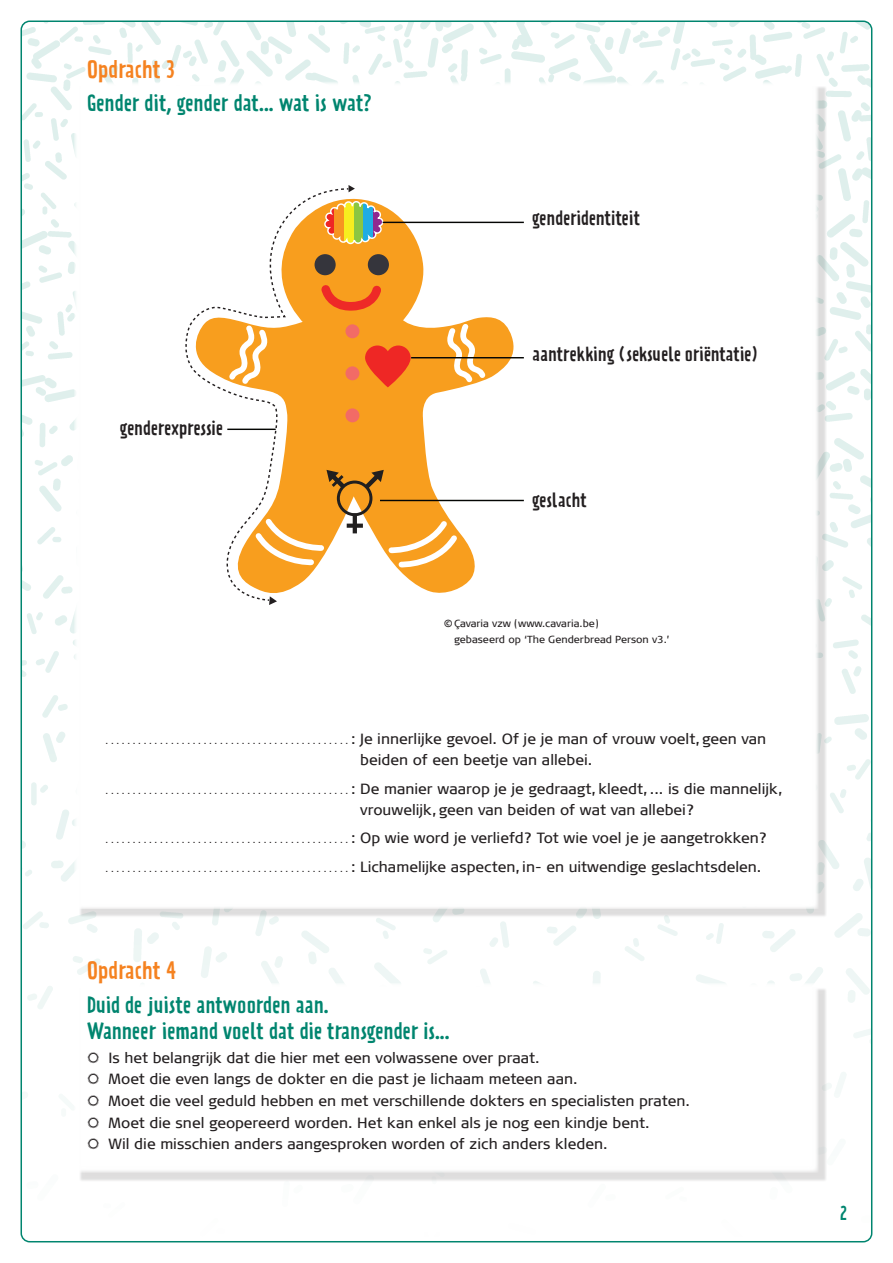
<style>
.page{position:relative;width:893px;height:1263px;background:#fff}
.page>*{position:absolute;margin:0;border:0;box-sizing:border-box;transform-origin:0 0}
.t1{font:22.5px "Prater Sans Pro";letter-spacing:.01em;color:#f58220}
.t2{font:21px/26.1px "Prater Sans Pro";letter-spacing:.005em;color:#00856f}
.t3{font:18.15px "Prater Sans Pro";color:#231f20}
.t4{font:18px "Prater Sans Pro";color:#00856f}
.t5{font:14.7px/21.6px "Signa Offc Pro";color:#231f20}
.t6{font:10.2px/15.3px "Signa Offc Pro";color:#231f20}
.s1{font-size:9px}
.s2{font-family:"Ozdoby"}
</style>
<div class="page">
<img style="left:21px;top:21px;width:851px;height:1221px">
<div style="left:78px;top:86px;width:749px;height:832px;background:#231f20;opacity:.15"></div>
<div style="left:74px;top:82px;width:745px;height:827px;background:#fff"></div>
<div style="left:78px;top:987px;width:749px;height:194px;background:#dfdede"></div>
<div style="left:74px;top:983px;width:745px;height:190px;background:#fff"></div>
<svg style="left:411px;top:221px;width:107px;height:372px"></svg>
<svg style="left:411px;top:321px;width:78px;height:249px"></svg>
<hr style="left:411px;top:357px;width:113px;height:1px;background:#040503">
<hr style="left:383px;top:222px;width:141px;height:1px;background:#040503">
<hr style="left:380px;top:500px;width:144px;height:1px;background:#040503">
<svg style="left:185px;top:185px;width:226px;height:420px"></svg>
<h1 class="t1" style="left:87px;top:54px;width:89px">Opdracht 3</h1>
<h2 class="t2" style="left:87px;top:90px;width:286px">Gender dit, gender dat... wat is wat?</h2>
<p class="t3" style="left:120px;top:416px;width:105px">genderexpressie</p>
<p class="t3" style="left:532px;top:207px;width:110px">genderidentiteit</p>
<p class="t3" style="left:532px;top:342px;width:228px">aantrekking (seksuele oriëntatie)</p>
<p class="t3" style="left:532px;top:488px;width:56px">geslacht</p>
<p class="t6" style="left:454px;top:615px;width:217px;text-indent:-10px">© Çavaria vzw (www.cavaria.be)<br>gebaseerd op ‘The Genderbread Person v3.’</p>
<p class="t5" style="left:360px;top:728px;width:407px;line-height:21px;text-indent:-255px"><span class="s1">.............................................</span>: Je innerlijke gevoel. Of je je man of vrouw voelt, geen van beiden of een beetje van allebei.</p>
<p class="t5" style="left:360px;top:778px;width:424px;line-height:21px;text-indent:-255px"><span class="s1">.............................................</span>: De manier waarop je je gedraagt, kleedt, ... is die mannelijk, vrouwelijk, geen van beiden of wat van allebei?</p>
<p class="t5" style="left:106px;top:823px;width:663px;line-height:28.5px"><span class="s1">.............................................</span>: Op wie word je verliefd? Tot wie voel je je aangetrokken? <span class="s1">.............................................</span> : Lichamelijke aspecten, in- en uitwendige geslachtsdelen.</p>
<h1 class="t1" style="left:87px;top:956px;width:91px">Opdracht 4</h1>
<h2 class="t2" style="left:87px;top:992px;width:364px">Duid de juiste antwoorden aan.<br>Wanneer iemand voelt dat die transgender is...</h2>
<p class="t5" style="left:87px;top:1046px;width:604px"><span class="s2">X</span> Is het belangrijk dat die hier met een volwassene over praat.<br><span class="s2">X</span> Moet die even langs de dokter en die past je lichaam meteen aan.<br><span class="s2">X</span> Moet die veel geduld hebben en met verschillende dokters en specialisten praten.<br><span class="s2">X</span> Moet die snel geopereerd worden. Het kan enkel als je nog een kindje bent.<br><span class="s2">X</span> Wil die misschien anders aangesproken worden of zich anders kleden.</p>
<p class="t4" style="left:840px;top:1202px;width:9px">2</p>
</div>
